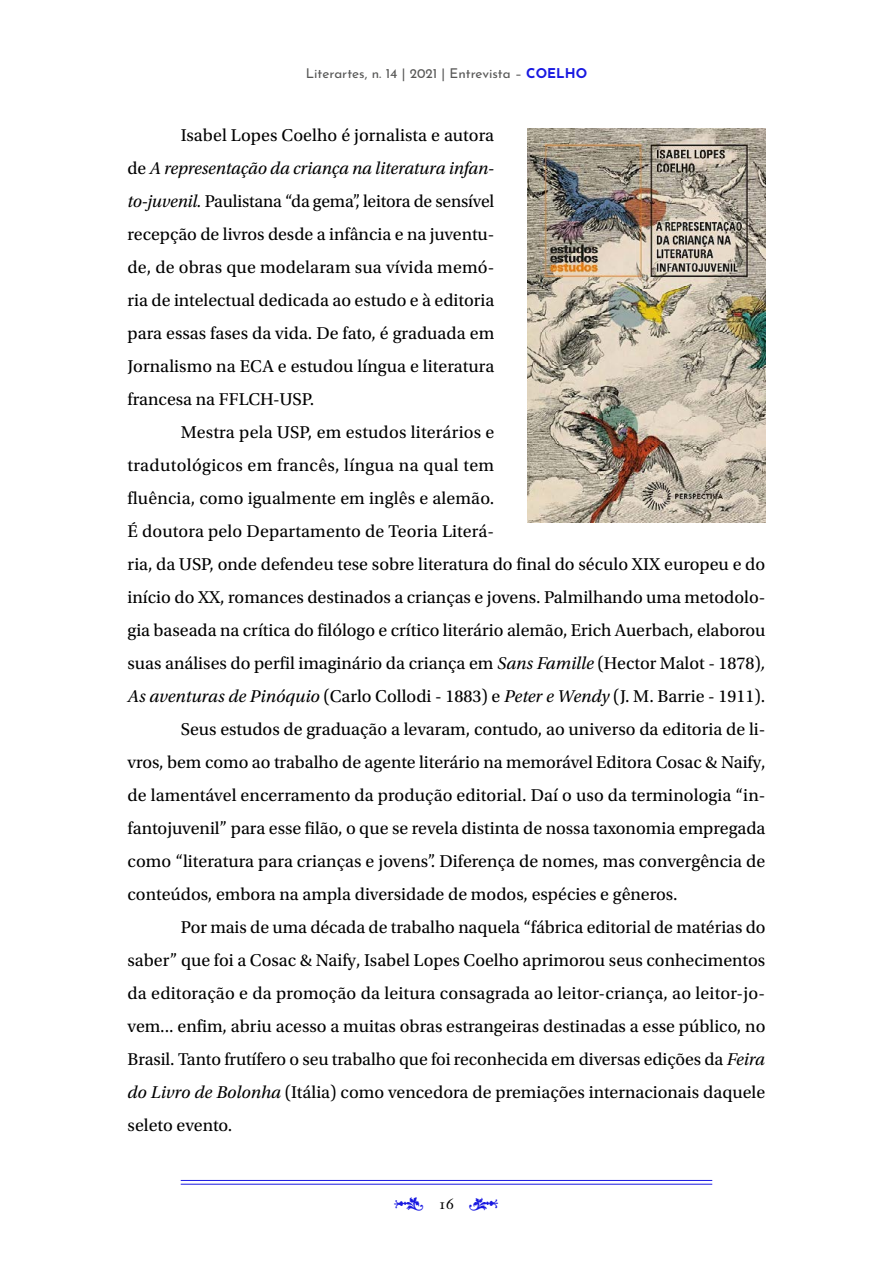
<style>
.page{position:relative;width:893px;height:1263px;background:#fff}
.page>*{position:absolute;margin:0;border:0;box-sizing:border-box;transform-origin:0 0}
.t1{font:18px/33px "Utopia Std";color:#000;text-align:justify}
.t2{font:18px "Utopia Std";letter-spacing:.02em;color:#000}
.t3{font:15px "Janson Text Roman SC";color:#000}
.t4{font:13.5px "Josefin Sans";color:#575756}
.s1{font-weight:700;color:#1919e1}
.s2{font-style:italic}
</style>
<div class="page">
<hr style="left:181px;top:1180px;width:531px;height:1px;background:#1919e1">
<hr style="left:181px;top:1184px;width:531px;height:1px;background:#1919e1">
<img style="left:527px;top:129px;width:238px;height:393px">
<p class="t4" style="left:306px;top:62px;width:283px">Literartes, n. 14 | 2021 | Entrevista – <span class="s1">COELHO</span></p>
<p class="t1" style="left:128px;top:119px;width:368px;text-indent:53px">Isabel Lopes Coelho é jornalista e autora de <span class="s2">A representação da criança na literatura infan&shy;to-juvenil.</span> Paulistana “da gema”, leitora de sensível recepção de livros desde a infância e na juventu&shy;de, de obras que modelaram sua vívida memó&shy;ria de intelectual dedicada ao estudo e à editoria para essas fases da vida. De fato, é graduada em Jornalismo na ECA e estudou língua e literatura francesa na FFLCH-USP.</p>
<p class="t1" style="left:181px;top:416px;width:315px">Mestra pela USP, em estudos literários e</p>
<p class="t2" style="left:128px;top:455px;width:368px">tradutológicos em francês, língua na qual tem</p>
<p class="t1" style="left:128px;top:482px;width:368px">fluência, como igualmente em inglês e alemão.</p>
<p class="t1" style="left:128px;top:515px;width:368px">É doutora pelo Departamento de Teoria Literá-</p>
<p class="t1" style="left:128px;top:548px;width:639px">ria, da USP, onde defendeu tese sobre literatura do final do século XIX europeu e do</p>
<p class="t1" style="left:128px;top:581px;width:639px">início do XX, romances destinados a crianças e jovens. Palmilhando uma metodolo-</p>
<p class="t1" style="left:128px;top:614px;width:639px">gia baseada na crítica do filólogo e crítico literário alemão, Erich Auerbach, elaborou</p>
<p class="t1" style="left:128px;top:647px;width:639px">suas análises do perfil imaginário da criança em <span class="s2">Sans Famille</span> (Hector Malot - 1878)<span class="s2">,</span></p>
<p class="t1" style="left:128px;top:680px;width:639px"><span class="s2">As aventuras de Pinóquio</span> (Carlo Collodi - 1883) e <span class="s2">Peter e Wendy</span> (J. M. Barrie - 1911).</p>
<p class="t1" style="left:181px;top:713px;width:586px">Seus estudos de graduação a levaram, contudo, ao universo da editoria de li-</p>
<p class="t1" style="left:128px;top:746px;width:640px">vros, bem como ao trabalho de agente literário na memorável Editora Cosac &amp; Naify,</p>
<p class="t1" style="left:128px;top:779px;width:639px">de lamentável encerramento da produção editorial. Daí o uso da terminologia “in-</p>
<p class="t1" style="left:128px;top:812px;width:639px">fantojuvenil” para esse filão, o que se revela distinta de nossa taxonomia empregada</p>
<p class="t1" style="left:128px;top:845px;width:639px">como “literatura para crianças e jovens”. Diferença de nomes, mas convergência de</p>
<p class="t1" style="left:128px;top:878px;width:551px">conteúdos, embora na ampla diversidade de modos, espécies e gêneros.</p>
<p class="t1" style="left:181px;top:911px;width:586px">Por mais de uma década de trabalho naquela “fábrica editorial de matérias do</p>
<p class="t1" style="left:128px;top:944px;width:639px">saber” que foi a Cosac &amp; Naify, Isabel Lopes Coelho aprimorou seus conhecimentos</p>
<p class="t1" style="left:128px;top:977px;width:639px">da editoração e da promoção da leitura consagrada ao leitor-criança, ao leitor-jo-</p>
<p class="t1" style="left:128px;top:1010px;width:639px">vem... enfim, abriu acesso a muitas obras estrangeiras destinadas a esse público, no</p>
<p class="t1" style="left:128px;top:1043px;width:639px">Brasil. Tanto frutífero o seu trabalho que foi reconhecida em diversas edições da <span class="s2">Feira</span></p>
<p class="t1" style="left:128px;top:1076px;width:639px"><span class="s2">do Livro de Bolonha</span> (Itália) como vencedora de premiações internacionais daquele</p>
<p class="t1" style="left:128px;top:1109px;width:106px">seleto evento.</p>
<p class="t3" style="left:438px;top:1194px;width:17px">16</p>
</div>
